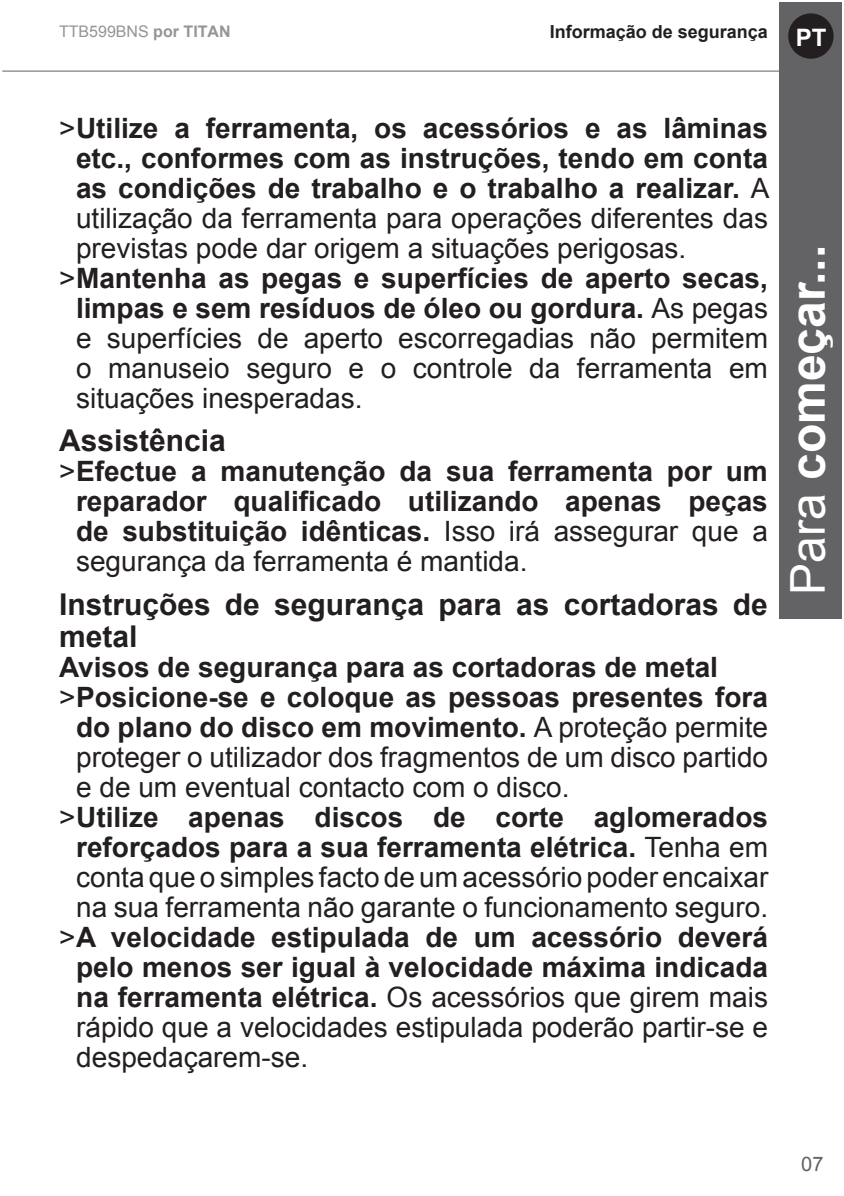
<style>
.page{position:relative;width:844px;height:1196px;background:#fff}
.page>*{position:absolute;margin:0;border:0;box-sizing:border-box;transform-origin:0 0}
.t1{font:700 48px "Arial";color:#fff}
.t2{font:700 30px/32px "Arial";color:#231f20}
.t3{font:700 28px/30px "Arial";color:#231f20;text-align:justify}
.t4{font:28px "Arial";color:#231f20}
.t5{font:700 24px "Arial";color:#fff}
.t6{font:20px "Arial";color:#636366}
.t7{font:700 18px "Arial";color:#231f20}
.t8{font:16px "Arial";color:#939598}
.s1{font-weight:700}
.s2{font-weight:400}
</style>
<div class="page">
<hr style="left:2px;top:70px;width:777px;height:2px;background:#939598">
<div style="left:779px;top:2px;width:62px;height:616px;background:#636366"></div>
<div style="left:788px;top:13px;width:45px;height:46px;background:#231f20;border-radius:50%"></div>
<p class="t8" style="left:59px;top:21px;width:173px">TTB599BNS <span class="s1">por TITAN</span></p>
<p class="t7" style="left:550px;top:20px;width:220px">Informação de segurança</p>
<p class="t5" style="left:796px;top:21px;width:32px">PT</p>
<p class="t3" style="left:59px;top:114px;width:710px"><span class="s2">&gt;</span>Utilize a ferramenta, os acessórios e as lâminas</p>
<p class="t3" style="left:76px;top:144px;width:693px">etc., conformes com as instruções, tendo em conta</p>
<p class="t3" style="left:76px;top:174px;width:695px">as condições de trabalho e o trabalho a realizar. <span class="s2">A</span></p>
<p class="t4" style="left:76px;top:199px;width:693px">utilização da ferramenta para operações diferentes das</p>
<p class="t4" style="left:76px;top:229px;width:612px">previstas pode dar origem a situações perigosas.</p>
<p class="t3" style="left:59px;top:264px;width:710px"><span class="s2">&gt;</span>Mantenha as pegas e superfícies de aperto secas,</p>
<p class="t3" style="left:76px;top:294px;width:693px">limpas e sem resíduos de óleo ou gordura. <span class="s2">As pegas</span></p>
<p class="t4" style="left:76px;top:319px;width:693px">e superfícies de aperto escorregadias não permitem</p>
<p class="t4" style="left:76px;top:349px;width:693px">o manuseio seguro e o controle da ferramenta em</p>
<p class="t4" style="left:76px;top:379px;width:288px">situações inesperadas.</p>
<p class="t2" style="left:59px;top:425px;width:168px">Assistência</p>
<p class="t3" style="left:76px;top:457px;width:693px;text-indent:-17px"><span class="s2">&gt;</span>Efectue a manutenção da sua ferramenta por um reparador qualificado utilizando apenas peças de substituição idênticas. <span class="s2">Isso irá assegurar que a segurança da ferramenta é mantida.</span></p>
<p class="t2" style="left:59px;top:589px;width:710px">Instruções de segurança para as cortadoras de metal</p>
<p class="t3" style="left:59px;top:652px;width:660px">Avisos de segurança para as cortadoras de metal</p>
<p class="t3" style="left:59px;top:682px;width:710px"><span class="s2">&gt;</span>Posicione-se e coloque as pessoas presentes fora</p>
<p class="t3" style="left:76px;top:712px;width:693px">do plano do disco em movimento. <span class="s2">A proteção permite</span></p>
<p class="t4" style="left:76px;top:738px;width:693px">proteger o utilizador dos fragmentos de um disco partido</p>
<p class="t4" style="left:76px;top:768px;width:495px">e de um eventual contacto com o disco.</p>
<p class="t3" style="left:59px;top:802px;width:710px"><span class="s2">&gt;</span>Utilize apenas discos de corte aglomerados</p>
<p class="t3" style="left:76px;top:832px;width:693px">reforçados para a sua ferramenta elétrica. <span class="s2">Tenha em</span></p>
<p class="t4" style="left:76px;top:858px;width:693px">conta que o simples facto de um acessório poder encaixar</p>
<p class="t4" style="left:76px;top:888px;width:693px">na sua ferramenta não garante o funcionamento seguro.</p>
<p class="t3" style="left:59px;top:922px;width:710px"><span class="s2">&gt;</span>A velocidade estipulada de um acessório deverá</p>
<p class="t3" style="left:76px;top:952px;width:693px">pelo menos ser igual à velocidade máxima indicada</p>
<p class="t4" style="left:76px;top:978px;width:693px"><span class="s1">na ferramenta elétrica.</span> Os acessórios que girem mais</p>
<p class="t4" style="left:76px;top:1008px;width:693px">rápido que a velocidades estipulada poderão partir-se e</p>
<p class="t4" style="left:76px;top:1038px;width:233px">despedaçarem-se.</p>
<h1 class="t1" style="left:776px;top:595px;width:351px;rotate:-90deg"><span class="s2">Para</span> começar...</h1>
<p class="t6" style="left:801px;top:1150px;width:24px">07</p>
</div>
